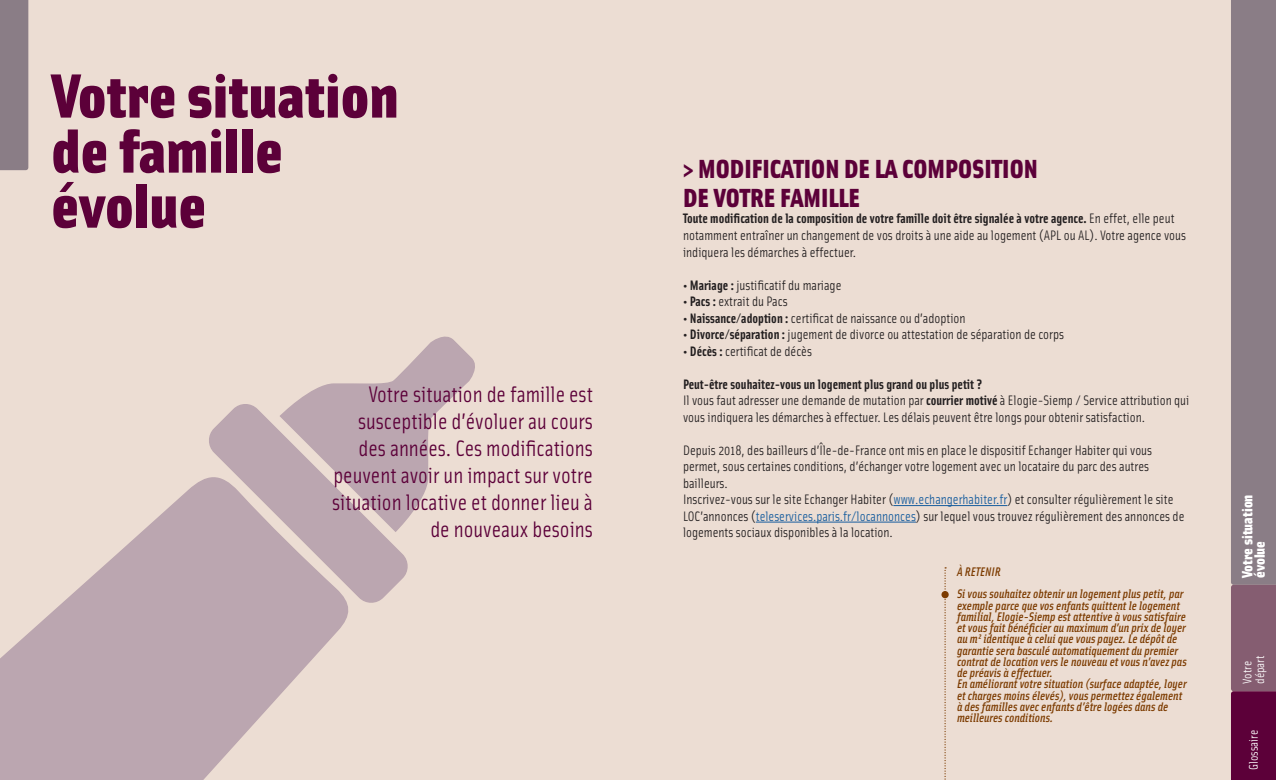
<style>
.page{position:relative;width:1276px;height:780px;background:#fff}
.page>*{position:absolute;margin:0;border:0;box-sizing:border-box;transform-origin:0 0}
.t1{font:900 62.5px/55px "Solex";color:#5c0039}
.t2{font:900 26.25px/28.8px "Solex";color:#5c0039}
.t3{font:22.5px/27px "Solex";color:#5c0039;text-align:right}
.t4{font:900 15px/12.5px "Solex";color:#fff}
.t5{font:13.75px/16.5px "Solex";color:#231f20}
.t6{font:italic 500 12.5px/11.2px "Solex";color:#7c3b00}
.t7{font:12.5px/12.5px "Solex";color:#fff}
.s1{font-weight:700}
.s2{color:#175d9e}
</style>
<div class="page">
<div style="left:0;top:0;width:1231px;height:780px;background:#ecddd3"></div>
<svg style="left:0;top:476px;width:349px;height:304px;background:#cbb9bc"></svg>
<svg style="left:208px;top:402px;width:201px;height:202px;background:#c3afb6"></svg>
<svg style="left:279px;top:335px;width:197px;height:197px;background:#d0bdbf"></svg>
<hr style="left:893px;top:505px;width:114px;height:1px;background:#175d9e">
<hr style="left:756px;top:522px;width:160px;height:1px;background:#175d9e">
<div style="left:0;top:0;width:28px;height:170px;background:#8a7d86"></div>
<svg style="left:1231px;top:0;width:45px;height:780px;background:#846a7a"></svg>
<svg style="left:941px;top:567px;width:7px;height:213px"></svg>
<h1 class="t1" style="left:51px;top:64px;width:349px">Votre situation de famille évolue</h1>
<h3 class="t3" style="left:332px;top:380px;width:262px">Votre situation de famille est susceptible d’évoluer au cours des années. Ces modifications peuvent avoir un impact sur votre situation locative et donner lieu à de nouveaux besoins</h3>
<h2 class="t2" style="left:683px;top:153px;width:356px">&gt; MODIFICATION DE LA COMPOSITION<br>DE VOTRE FAMILLE</h2>
<p class="t5" style="left:683px;top:210px;width:504px"><span class="s1">Toute modification de la composition de votre famille doit être signalée à votre agence.</span> En effet, elle peut notamment entraîner un changement de vos droits à une aide au logement (APL ou AL). Votre agence vous indiquera les démarches à effectuer.</p>
<p class="t5" style="left:683px;top:276px;width:160px"><span class="s1">• Mariage :</span> justificatif du mariage</p>
<p class="t5" style="left:683px;top:292px;width:106px"><span class="s1">• Pacs :</span> extrait du Pacs</p>
<p class="t5" style="left:683px;top:309px;width:284px"><span class="s1">• Naissance/adoption :</span> certificat de naissance ou d’adoption</p>
<p class="t5" style="left:683px;top:325px;width:383px"><span class="s1">• Divorce/séparation :</span> jugement de divorce ou attestation de séparation de corps</p>
<p class="t5" style="left:683px;top:342px;width:130px"><span class="s1">• Décès :</span> certificat de décès</p>
<p class="t5" style="left:683px;top:375px;width:508px"><span class="s1">Peut-être souhaitez-vous un logement plus grand ou plus petit ?<br></span>Il vous faut adresser une demande de mutation par <span class="s1">courrier motivé</span> à Elogie-Siemp / Service attribution qui vous indiquera les démarches à effectuer. Les délais peuvent être longs pour obtenir satisfaction.</p>
<p class="t5" style="left:683px;top:441px;width:503px">Depuis 2018, des bailleurs d’Île-de-France ont mis en place le dispositif Echanger Habiter qui vous permet, sous certaines conditions, d’échanger votre logement avec un locataire du parc des autres bailleurs.<br>Inscrivez-vous sur le site Echanger Habiter (<span class="s2">www.echangerhabiter.fr</span>) et consulter régulièrement le site LOC’annonces (<span class="s2">teleservices.paris.fr/locannonces</span>) sur lequel vous trouvez régulièrement des annonces de logements sociaux disponibles à la location.</p>
<p class="t6" style="left:957px;top:559px;width:228px;line-height:22.5px">À RETENIR<br>Si vous souhaitez obtenir un logement plus petit, par</p>
<p class="t6" style="left:957px;top:599px;width:231px">exemple parce que vos enfants quittent le logement familial, Elogie-Siemp est attentive à vous satisfaire et vous fait bénéficier au maximum d’un prix de loyer au m² identique à celui que vous payez. Le dépôt de garantie sera basculé automatiquement du premier contrat de location vers le nouveau et vous n’avez pas de préavis à effectuer.<br>En améliorant votre situation (surface adaptée, loyer et charges moins élevés), vous permettez également à des familles avec enfants d’être logées dans de meilleures conditions.</p>
<p class="t4" style="left:1240px;top:578px;width:85px;rotate:-90deg">Votre situation évolue</p>
<p class="t7" style="left:1240px;top:683px;width:30px;rotate:-90deg">Votre départ</p>
<p class="t7" style="left:1246px;top:769px;width:41px;rotate:-90deg">Glossaire</p>
</div>
